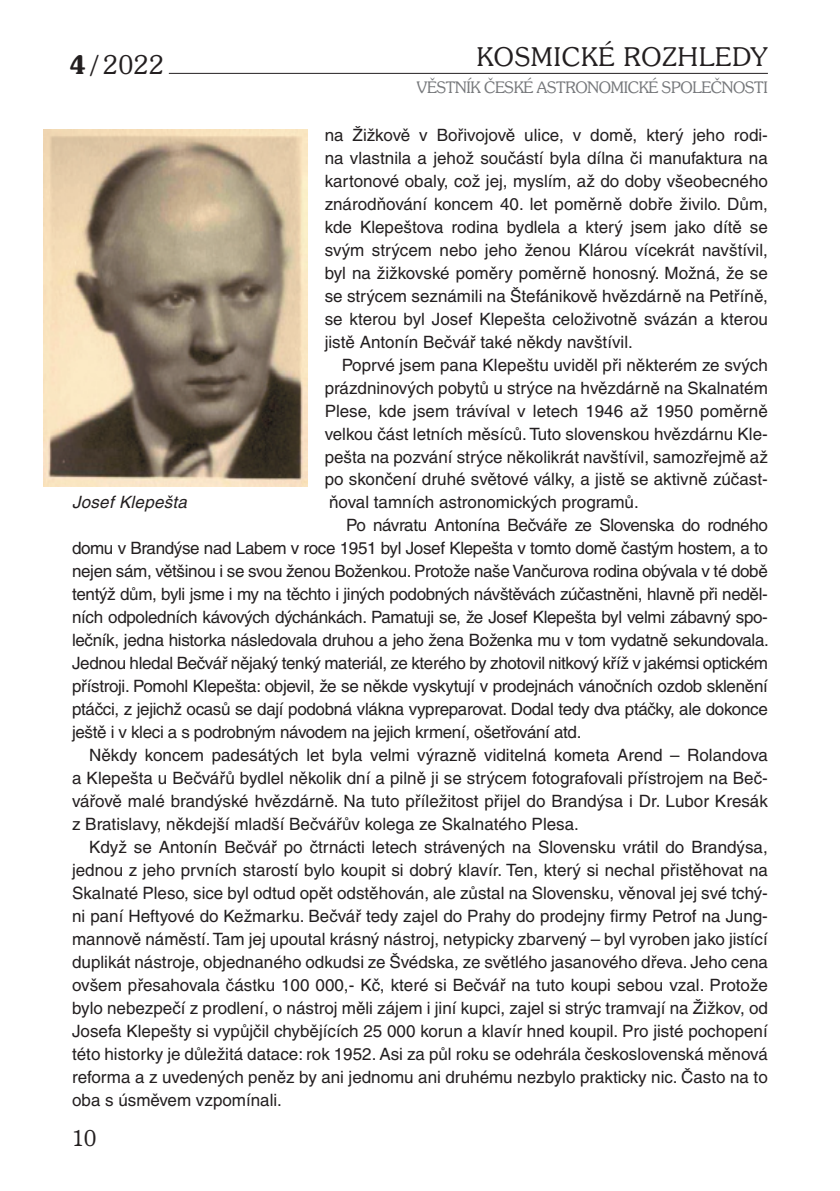
<style>
.page{position:relative;width:840px;height:1191px;background:#fff}
.page>*{position:absolute;margin:0;border:0;box-sizing:border-box;transform-origin:0 0}
.t1{font:300 26px "Souvenir IT Cby BTCE";letter-spacing:.04em;color:#231f20}
.t2{font:300 22px "Souvenir IT Cby BTCE";color:#231f20}
.t3{font:17px/23px "Helvetica CE";color:#231f20;text-align:justify}
.t4{font:italic 17px "Helvetica CE";letter-spacing:.015em;color:#231f20}
.t5{font:300 16px "Souvenir IT Cby BTCE";letter-spacing:-.02em;color:#76787b}
.s1{font-weight:600}
</style>
<div class="page">
<hr style="left:169px;top:73px;width:598px;height:1px;background:#231f20">
<img style="left:44px;top:129px;width:263px;height:357px">
<h1 class="t1" style="left:69px;top:48px;width:96px"><span class="s1">4 /</span> 2022</h1>
<h1 class="t1" style="left:476px;top:39px;width:292px">KOSMICKÉ ROZHLEDY</h1>
<p class="t5" style="left:416px;top:77px;width:352px">VĚSTNÍK ČESKÉ ASTRONOMICKÉ SPOLEČNOSTI</p>
<p class="t3" style="left:324px;top:123px;width:444px">na Žižkově v Bořivojově ulice, v domě, který jeho rodi&shy;na vlastnila a jehož součástí byla dílna či manufaktura na kartonové obaly, což jej, myslím, až do doby všeobecného znárodňování koncem 40. let poměrně dobře živilo. Dům, kde Klepeštova rodina bydlela a který jsem jako dítě se svým strýcem nebo jeho ženou Klárou vícekrát navštívil, byl na žižkovské poměry poměrně honosný. Možná, že se se strýcem seznámili na Štefánikově hvězdárně na Petříně, se kterou byl Josef Klepešta celoživotně svázán a kterou jistě Antonín Bečvář také někdy navštívil.</p>
<p class="t3" style="left:324px;top:353px;width:444px;text-indent:17px">Poprvé jsem pana Klepeštu uviděl při některém ze svých prázdninových pobytů u strýce na hvězdárně na Skalnatém Plese, kde jsem trávíval v letech 1946 až 1950 poměrně velkou část letních měsíců. Tuto slovenskou hvězdárnu Kle&shy;pešta na pozvání strýce několikrát navštívil, samozřejmě až po skončení druhé světové války, a jistě se aktivně zúčast&shy;ňoval tamních astronomických programů.</p>
<p class="t3" style="left:72px;top:514px;width:698px;text-indent:274px">Po návratu Antonína Bečváře ze Slovenska do rodného domu v Brandýse nad Labem v roce 1951 byl Josef Klepešta v tomto domě častým hostem, a to nejen sám, většinou i se svou ženou Boženkou. Protože naše Vančurova rodina obývala v té době tentýž dům, byli jsme i my na těchto i jiných podobných návštěvách zúčastněni, hlavně při neděl&shy;ních odpoledních kávových dýchánkách. Pamatuji se, že Josef Klepešta byl velmi zábavný spo&shy;lečník, jedna historka následovala druhou a jeho žena Boženka mu v tom vydatně sekundovala.<br>Jednou hledal Bečvář nějaký tenký materiál, ze kterého by zhotovil nitkový kříž v jakémsi optickém přístroji. Pomohl Klepešta: objevil, že se někde vyskytují v prodejnách vánočních ozdob sklenění ptáčci, z jejichž ocasů se dají podobná vlákna vypreparovat. Dodal tedy dva ptáčky, ale dokonce ještě i v kleci a s podrobným návodem na jejich krmení, ošetřování atd.</p>
<p class="t3" style="left:72px;top:743px;width:697px;text-indent:17px">Někdy koncem padesátých let byla velmi výrazně viditelná kometa Arend – Rolandova a Klepešta u Bečvářů bydlel několik dní a pilně ji se strýcem fotografovali přístrojem na Beč&shy;vářově malé brandýské hvězdárně. Na tuto příležitost přijel do Brandýsa i Dr. Lubor Kresák z Bratislavy, někdejší mladší Bečvářův kolega ze Skalnatého Plesa.</p>
<p class="t3" style="left:72px;top:835px;width:697px;text-indent:17px">Když se Antonín Bečvář po čtrnácti letech strávených na Slovensku vrátil do Brandýsa, jednou z jeho prvních starostí bylo koupit si dobrý klavír. Ten, který si nechal přistěhovat na Skalnaté Pleso, sice byl odtud opět odstěhován, ale zůstal na Slovensku, věnoval jej své tchý&shy;ni paní Heftyové do Kežmarku. Bečvář tedy zajel do Prahy do prodejny firmy Petrof na Jung&shy;mannově náměstí. Tam jej upoutal krásný nástroj, netypicky zbarvený – byl vyroben jako jistící duplikát nástroje, objednaného odkudsi ze Švédska, ze světlého jasanového dřeva. Jeho cena ovšem přesahovala částku 100 000,- Kč, které si Bečvář na tuto koupi sebou vzal. Protože bylo nebezpečí z prodlení, o nástroj měli zájem i jiní kupci, zajel si strýc tramvají na Žižkov, od Josefa Klepešty si vypůjčil chybějících 25 000 korun a klavír hned koupil. Pro jisté pochopení této historky je důležitá datace: rok 1952. Asi za půl roku se odehrála československá měnová reforma a z uvedených peněz by ani jednomu ani druhému nezbylo prakticky nic. Často na to oba s úsměvem vzpomínali.</p>
<p class="t4" style="left:72px;top:493px;width:116px">Josef Klepešta</p>
<p class="t2" style="left:72px;top:1124px;width:26px">10</p>
</div>
